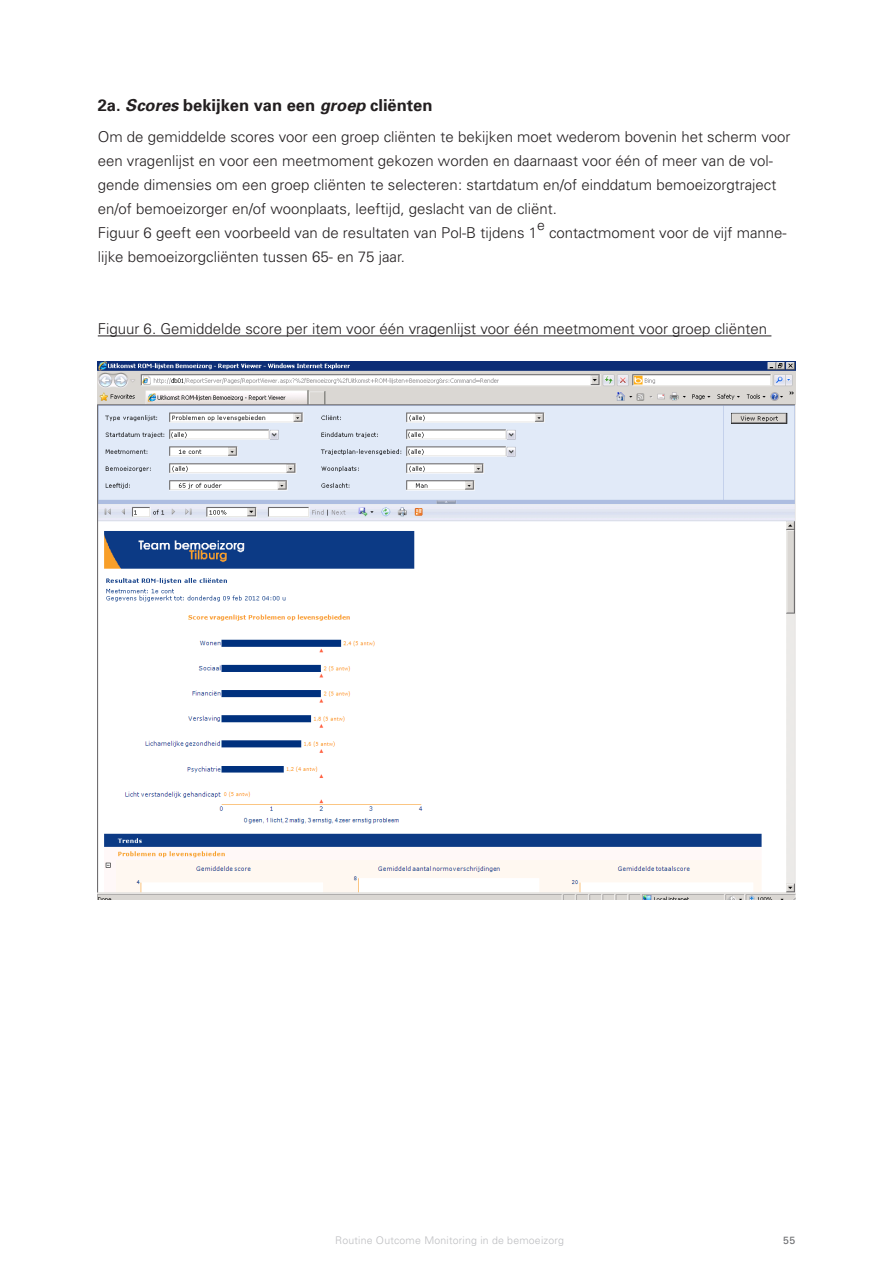
<style>
.page{position:relative;width:893px;height:1263px;background:#fff}
.page>*{position:absolute;margin:0;border:0;box-sizing:border-box;transform-origin:0 0}
.t1{font:700 16.5px "Univers";color:#231f20}
.t2{font:300 15px/24px "Univers";color:#231f20}
.t3{font:300 13.95px "Univers";color:#231f20}
.t4{font:300 10.5px "Univers";letter-spacing:.02em;color:#bcbdc0}
.t5{font:10.5px "Univers";color:#6c6d70}
.s1{font-style:italic}
</style>
<div class="page">
<hr style="left:98px;top:336px;width:673px;height:1px;background:#231f20">
<img style="left:98px;top:361px;width:697px;height:538px">
<p class="t1" style="left:98px;top:95px;width:336px">2a. <span class="s1">Scores</span> bekijken van een <span class="s1">groep</span> cliënten</p>
<p class="t2" style="left:98px;top:125px;width:694px">Om de gemiddelde scores voor een groep cliënten te bekijken moet wederom bovenin het scherm voor een vragenlijst en voor een meetmoment gekozen worden en daarnaast voor één of meer van de vol&shy;gende dimensies om een groep cliënten te selecteren: startdatum en/of einddatum bemoeizorgtraject en/of bemoeizorger en/of woonplaats, leeftijd, geslacht van de cliënt.<br>Figuur 6 geeft een voorbeeld van de resultaten van Pol-B tijdens 1</p>
<p class="t3" style="left:537px;top:217px;width:9px">e</p>
<p class="t2" style="left:549px;top:221px;width:239px">contactmoment voor de vijf manne-</p>
<p class="t2" style="left:98px;top:245px;width:309px">lijke bemoeizorgcliënten tussen 65- en 75 jaar.</p>
<p class="t2" style="left:98px;top:317px;width:671px">Figuur 6. Gemiddelde score per item voor één vragenlijst voor één meetmoment voor groep cliënten</p>
<p class="t4" style="left:335px;top:1234px;width:230px">Routine Outcome Monitoring in de bemoeizorg</p>
<p class="t5" style="left:783px;top:1234px;width:13px">55</p>
</div>
